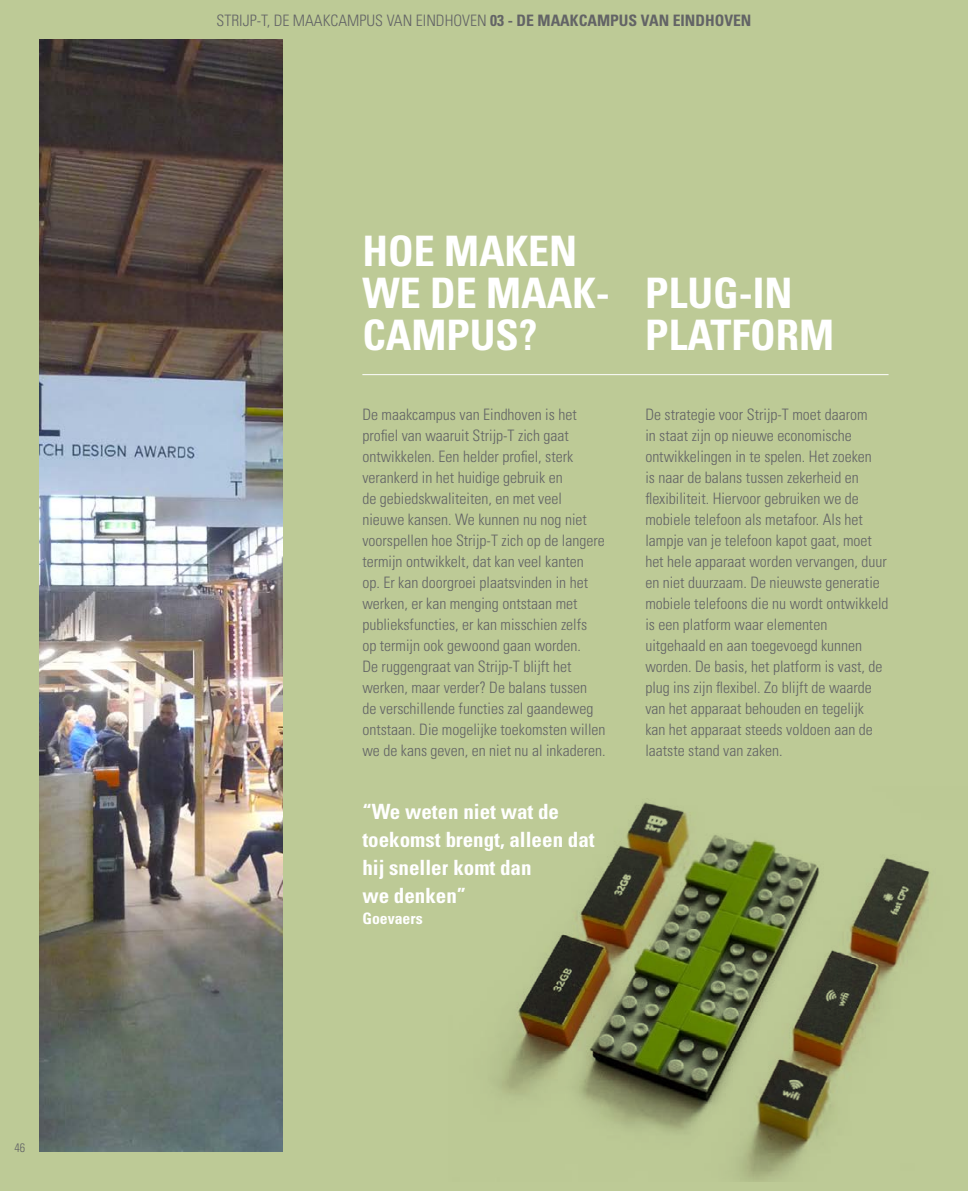
<style>
.page{position:relative;width:968px;height:1191px;background:#fff}
.page>*{position:absolute;margin:0;border:0;box-sizing:border-box;transform-origin:0 0}
.t1{font:700 condensed 42px/42px "Univers LT Std";color:#fff}
.t2{font:700 condensed 21px/28px "Univers LT Std";color:#fff}
.t3{font:300 condensed 15.75px/21px "Univers LT Std";color:#636466}
.t4{font:700 condensed 15.75px "Univers LT Std";color:#636466}
.t5{font:700 condensed 15.75px "Univers LT Std";color:#fff}
.t6{font:300 condensed 12.25px "Univers LT Std";color:#636466}
</style>
<div class="page">
<div style="left:0;top:0;width:967px;height:1191px;background:#bdca96"></div>
<hr style="left:362px;top:374px;width:526px;height:1px;background:#fff">
<img style="left:494px;top:802px;width:436px;height:379px">
<img style="left:40px;top:40px;width:243px;height:1111px">
<p class="t6" style="left:14px;top:1140px;width:12px">46</p>
<p class="t3" style="left:216px;top:10px;width:8px">strijp</p>
<p class="t3" style="left:257px;top:10px;width:47px">-t, de maakcampus</p>
<p class="t3" style="left:386px;top:10px;width:10px">van</p>
<p class="t3" style="left:416px;top:10px;width:9px">eindhoven</p>
<p class="t4" style="left:490px;top:11px;width:263px">03 - de maakcampus van eindhoven</p>
<h1 class="t1" style="left:362px;top:230px;width:249px">Hoe maken we de Maak&shy;campus?</h1>
<p class="t3" style="left:362px;top:404px;width:245px">De maakcampus van Eindhoven is het profiel van waaruit Strijp-T zich gaat ontwikkelen. Een helder profiel, sterk verankerd in het huidige gebruik en<br>de gebiedskwaliteiten, en met veel nieuwe kansen. We kunnen nu nog niet voorspellen hoe Strijp-T zich op de langere termijn ontwikkelt, dat kan veel kanten<br>op. Er kan doorgroei plaatsvinden in het werken, er kan menging ontstaan met publieksfuncties, er kan misschien zelfs<br>op termijn ook gewoond gaan worden.<br>De ruggengraat van Strijp-T blijft het werken, maar verder? De balans tussen<br>de verschillende functies zal gaandeweg ontstaan. Die mogelijke toekomsten willen we de kans geven, en niet nu al inkaderen.</p>
<h2 class="t2" style="left:362px;top:797px;width:234px">“We weten niet wat de toekomst brengt, alleen dat hij sneller komt dan<br>we denken”</h2>
<p class="t5" style="left:362px;top:909px;width:62px">Goevaers</p>
<h1 class="t1" style="left:645px;top:272px;width:190px">Plug-in platform</h1>
<p class="t3" style="left:645px;top:404px;width:245px">De strategie voor Strijp-T moet daarom<br>in staat zijn op nieuwe economische ontwikkelingen in te spelen. Het zoeken<br>is naar de balans tussen zekerheid en flexibiliteit. Hiervoor gebruiken we de mobiele telefoon als metafoor. Als het lampje van je telefoon kapot gaat, moet het hele apparaat worden vervangen, duur en niet duurzaam. De nieuwste generatie mobiele telefoons die nu wordt ontwikkeld is een platform waar elementen uitgehaald en aan toegevoegd kunnen worden. De basis, het platform is vast, de plug ins zijn flexibel. Zo blijft de waarde van het apparaat behouden en tegelijk<br>kan het apparaat steeds voldoen aan de laatste stand van zaken.</p>
</div>
